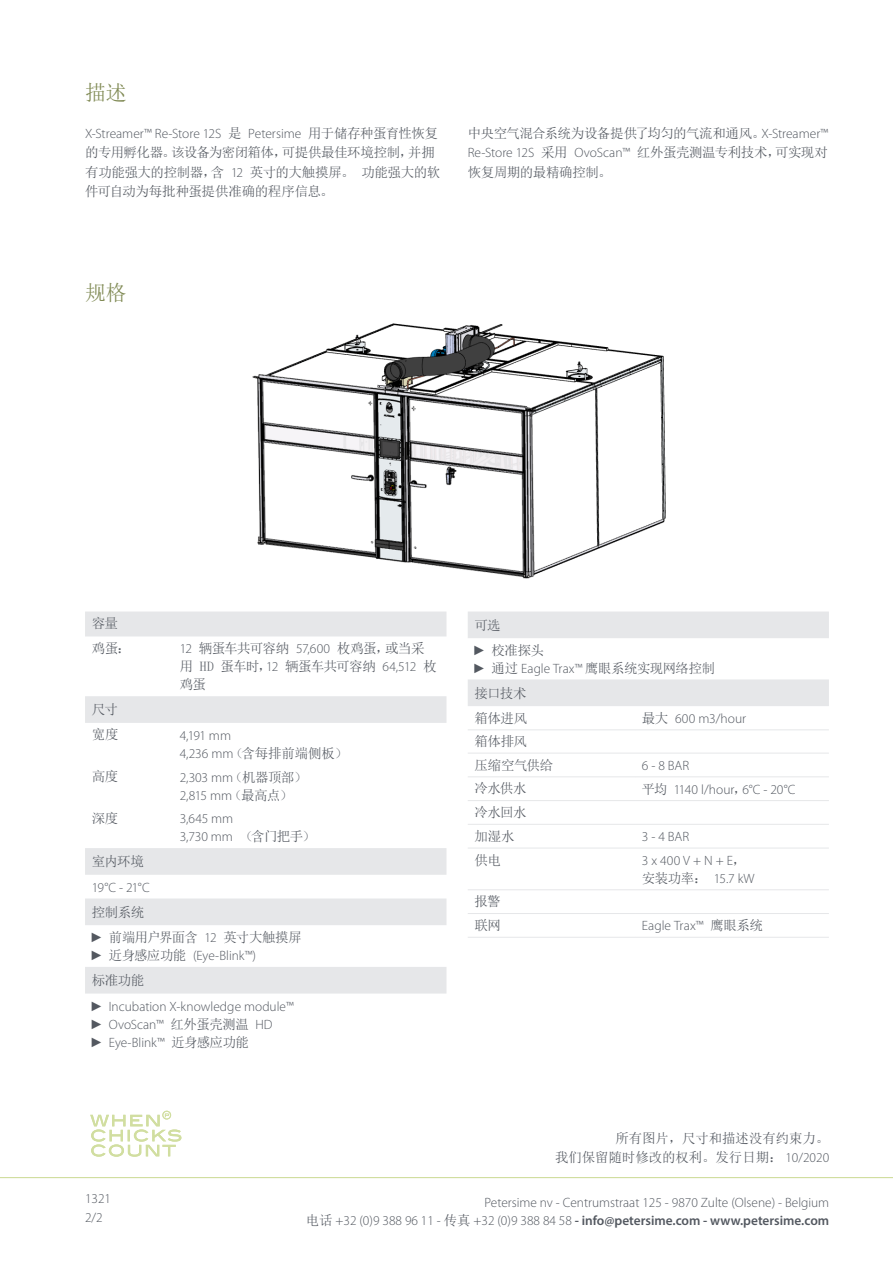
<style>
.page{position:relative;width:893px;height:1263px;background:#fff}
.page>*{position:absolute;margin:0;border:0;box-sizing:border-box;transform-origin:0 0}
.Subtitle{font:21px "Sim Sun";color:#7f8953}
.Text_table{font:300 13.5px "Myriad Pro";color:#535860}
.Text{font:13.5px/19.5px "Sim Sun";letter-spacing:-.03em;color:#535860}
.Text_table-2{font:13.5px/18px "Sim Sun";letter-spacing:-.04em;color:#535860}
.t1{font:600 13.5px "Myriad Pro";color:#535860}
.Text-2{font:13.5px "Sim Sun";color:#535860}
.Text_table-3{font:13.5px "Sim Sun";letter-spacing:-.015em;color:#535860}
.s1{font-family:"Myriad Pro";font-weight:300}
.s2{font-family:"Sim Sun";font-weight:400}
.s3{font-family:"Arial Narrow"}
.s4{font-family:"Arial Narrow";font-weight:400}
.s5{font-weight:300}
</style>
<div class="page">
<svg style="left:90px;top:1113px;width:91px;height:44px"></svg>
<div style="left:163px;top:1111px;width:8px;height:8px;border:1px solid #d1dea0;border-radius:50%"></div>
<hr style="left:0;top:1177px;width:893px;height:1px;background:#d1dea0">
<img style="left:252px;top:323px;width:414px;height:256px">
<svg style="left:85px;top:611px;width:361px;height:382px"></svg>
<svg style="left:468px;top:611px;width:361px;height:95px"></svg>
<hr style="left:468px;top:729px;width:167px;height:1px;background:#e6e7e9">
<hr style="left:635px;top:729px;width:194px;height:1px;background:#e6e7e9">
<hr style="left:468px;top:753px;width:167px;height:1px;background:#e6e7e9">
<hr style="left:635px;top:753px;width:194px;height:1px;background:#e6e7e9">
<hr style="left:468px;top:776px;width:167px;height:1px;background:#e6e7e9">
<hr style="left:635px;top:776px;width:194px;height:1px;background:#e6e7e9">
<hr style="left:468px;top:800px;width:167px;height:1px;background:#e6e7e9">
<hr style="left:635px;top:800px;width:194px;height:1px;background:#e6e7e9">
<hr style="left:468px;top:824px;width:167px;height:1px;background:#e6e7e9">
<hr style="left:635px;top:824px;width:194px;height:1px;background:#e6e7e9">
<hr style="left:468px;top:848px;width:167px;height:1px;background:#e6e7e9">
<hr style="left:635px;top:848px;width:194px;height:1px;background:#e6e7e9">
<hr style="left:468px;top:889px;width:167px;height:1px;background:#e6e7e9">
<hr style="left:635px;top:889px;width:194px;height:1px;background:#e6e7e9">
<hr style="left:468px;top:913px;width:167px;height:1px;background:#e6e7e9">
<hr style="left:635px;top:913px;width:194px;height:1px;background:#e6e7e9">
<hr style="left:468px;top:937px;width:167px;height:1px;background:#e6e7e9">
<hr style="left:635px;top:937px;width:194px;height:1px;background:#e6e7e9">
<p class="Subtitle" style="left:85px;top:82px;width:43px">描述</p>
<p class="Text" style="left:85px;top:123px;width:357px"><span class="s1">X-Streamer™ Re-Store 12S</span> 是 <span class="s1">Petersime</span> 用于储存种蛋育性恢复的专用孵化器。该设备为密闭箱体，可提供最佳环境控制，并拥有功能强大的控制器，含 <span class="s1">12</span> 英寸的大触摸屏。 功能强大的软件可自动为每批种蛋提供准确的程序信息。</p>
<p class="Text" style="left:468px;top:123px;width:362px;text-align:justify">中央空气混合系统为设备提供了均匀的气流和通风。<span class="s1">X-Streamer™ Re-Store 12S</span> 采用 <span class="s1">OvoScan™</span> 红外蛋壳测温专利技术，可实现对恢复周期的最精确控制。</p>
<p class="Subtitle" style="left:85px;top:282px;width:43px">规格</p>
<p class="Text_table-2" style="left:92px;top:614px;width:28px">容量</p>
<p class="Text_table-2" style="left:92px;top:639px;width:40px">鸡蛋：</p>
<p class="Text_table-2" style="left:180px;top:639px;width:258px"><span class="s1">12</span> 辆蛋车共可容纳 <span class="s1">57,600</span> 枚鸡蛋，或当采用 HD 蛋车时，<span class="s1">12</span> 辆蛋车共可容纳 <span class="s1">64,512</span> 枚鸡蛋</p>
<p class="Text_table-2" style="left:92px;top:700px;width:28px">尺寸</p>
<p class="Text_table-2" style="left:92px;top:725px;width:28px">宽度</p>
<p class="Text_table" style="left:180px;top:728px;width:53px">4,191 mm</p>
<p class="Text_table-3" style="left:180px;top:746px;width:169px"><span class="s1">4,236 mm</span>（含每排前端侧板）</p>
<p class="Text_table-2" style="left:92px;top:767px;width:28px">高度</p>
<p class="Text_table" style="left:180px;top:770px;width:129px">2,303 mm<span class="s2">（机器顶部）</span></p>
<p class="Text_table" style="left:180px;top:788px;width:115px">2,815 mm<span class="s2">（最高点）</span></p>
<p class="Text_table-2" style="left:92px;top:809px;width:28px">深度</p>
<p class="Text_table" style="left:180px;top:811px;width:55px">3,645 mm</p>
<p class="Text_table" style="left:180px;top:829px;width:137px">3,730 mm <span class="s2">（含门把手）</span></p>
<p class="Text_table-2" style="left:92px;top:852px;width:54px">室内环境</p>
<p class="Text_table" style="left:92px;top:880px;width:59px">19°C - 21°C</p>
<p class="Text_table-2" style="left:92px;top:903px;width:54px">控制系统</p>
<p class="Text" style="left:92px;top:927px;width:212px"><span class="s3">►</span> 前端用户界面含 <span class="s1">12</span> 英寸大触摸屏</p>
<p class="Text_table" style="left:92px;top:948px;width:166px"><span class="s4">►</span> <span class="s2">近身感应功能</span> (Eye-Blink™)</p>
<p class="Text_table-2" style="left:92px;top:971px;width:54px">标准功能</p>
<p class="Text_table" style="left:92px;top:998px;width:203px"><span class="s4">►</span> Incubation X-knowledge module™</p>
<p class="Text_table" style="left:92px;top:1016px;width:182px"><span class="s4">►</span> OvoScan™ <span class="s2">红外蛋壳测温</span> HD</p>
<p class="Text_table" style="left:92px;top:1034px;width:159px"><span class="s4">►</span> Eye-Blink™ <span class="s2">近身感应功能</span></p>
<p class="Text_table-2" style="left:475px;top:616px;width:28px">可选</p>
<p class="Text" style="left:475px;top:640px;width:71px"><span class="s3">►</span> 校准探头</p>
<p class="Text" style="left:475px;top:658px;width:242px"><span class="s3">►</span> 通过 <span class="s1">Eagle Trax™</span> 鹰眼系统实现网络控制</p>
<p class="Text_table-2" style="left:475px;top:684px;width:54px">接口技术</p>
<p class="Text_table-2" style="left:475px;top:709px;width:54px">箱体进风</p>
<p class="Text_table" style="left:642px;top:711px;width:106px"><span class="s2">最大</span> 600 m3/hour</p>
<p class="Text_table-2" style="left:475px;top:732px;width:54px">箱体排风</p>
<p class="Text_table-2" style="left:475px;top:756px;width:80px">压缩空气供给</p>
<p class="Text_table" style="left:642px;top:758px;width:49px">6 - 8 BAR</p>
<p class="Text_table-2" style="left:475px;top:779px;width:54px">冷水供水</p>
<p class="Text_table" style="left:642px;top:782px;width:155px"><span class="s2">平均</span> 1140 l/hour<span class="s2">，</span>6°C - 20°C</p>
<p class="Text_table-2" style="left:475px;top:803px;width:54px">冷水回水</p>
<p class="Text_table-2" style="left:475px;top:827px;width:42px">加湿水</p>
<p class="Text_table" style="left:642px;top:829px;width:49px">3 - 4 BAR</p>
<p class="Text_table-2" style="left:475px;top:851px;width:28px">供电</p>
<p class="Text_table" style="left:642px;top:853px;width:106px">3 x 400 V + N + E<span class="s2">，</span></p>
<p class="Text_table" style="left:642px;top:871px;width:114px"><span class="s2">安装功率：</span> 15.7 kW</p>
<p class="Text_table-2" style="left:475px;top:892px;width:28px">报警</p>
<p class="Text_table-2" style="left:475px;top:916px;width:28px">联网</p>
<p class="Text_table" style="left:642px;top:918px;width:123px">Eagle Trax™ <span class="s2">鹰眼系统</span></p>
<p class="Text-2" style="left:615px;top:1131px;width:215px">所有图片，尺寸和描述没有约束力。</p>
<p class="Text-2" style="left:555px;top:1150px;width:275px">我们保留随时修改的权利。发行日期： <span class="s1">10/2020</span></p>
<p class="Text_table" style="left:85px;top:1191px;width:28px">1321</p>
<p class="Text_table" style="left:85px;top:1210px;width:19px">2/2</p>
<p class="Text_table" style="left:484px;top:1195px;width:346px">Petersime nv - Centrumstraat 125 - 9870 Zulte (Olsene) - Belgium</p>
<p class="t1" style="left:306px;top:1212px;width:525px"><span class="s2">电话</span> <span class="s5">+32 (0)9 388 96 11 -</span> <span class="s2">传真</span> <span class="s5">+32 (0)9 388 84 58</span> - info@petersime.com - www.petersime.com</p>
</div>
